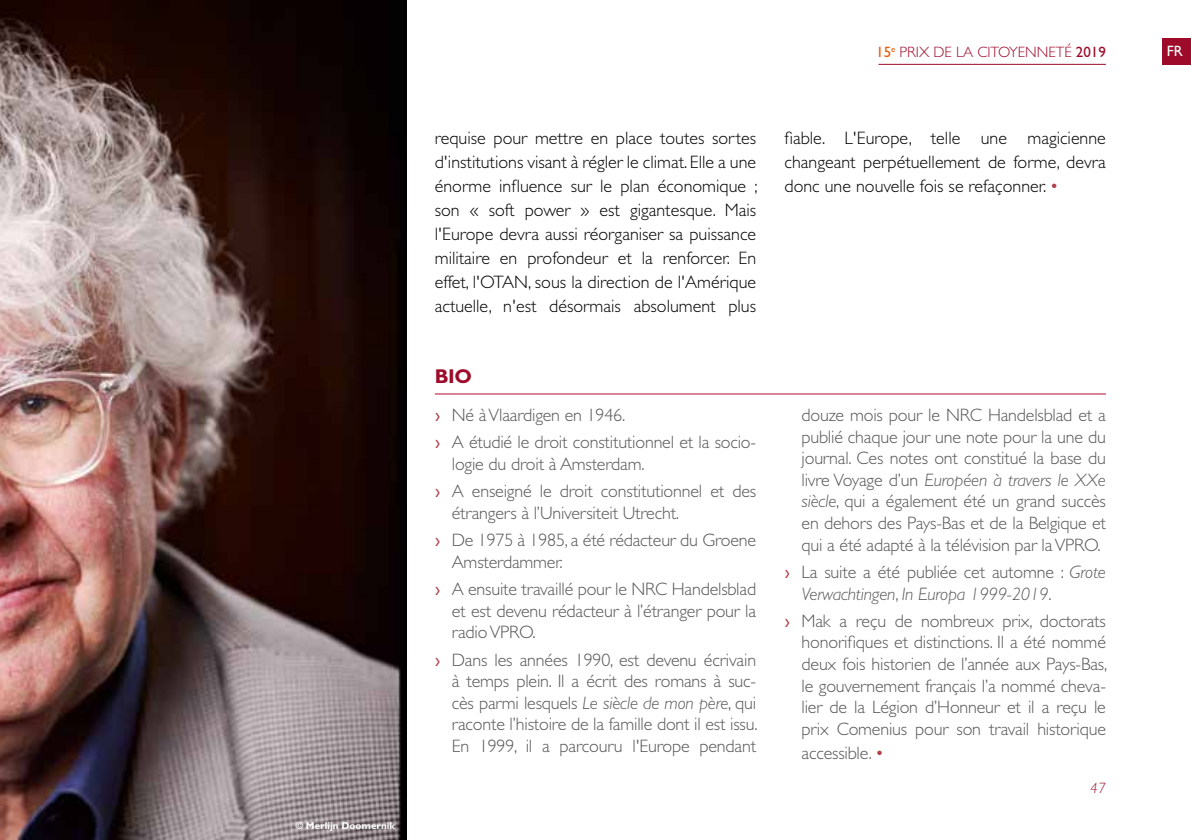
<style>
.page{position:relative;width:1191px;height:840px;background:#fff}
.page>*{position:absolute;margin:0;border:0;box-sizing:border-box;transform-origin:0 0}
.t1{font:700 20px "Gill Sans Std";color:#9e0b2a}
.t2{font:300 18px/21.6px "Gill Sans Std";letter-spacing:-.01em;color:#575756}
.t3{font:300 18px/24px "Gill Sans Std";color:#000;text-align:justify}
.t4{font:italic 300 18px/21.6px "Gill Sans Std";letter-spacing:-.01em;color:#575756}
.t5{font:300 15px "Gill Sans Std";color:#9e0b2a}
.t6{font:italic 300 15px "Gill Sans Std";color:#9e0b2a}
.t7{font:15px "Gill Sans Std";color:#fff}
.t8{font:700 10px "Gill Sans Std";color:#fff}
.s1{font-weight:400;color:#ea5b0b}
.s2{font-weight:400}
.s3{color:#b03f47}
.s4{font-weight:400;color:#b03f47}
.s5{font-style:italic}
.s6{font-weight:400;font-style:normal;color:#b03f47}
.s7{font-style:normal}
</style>
<div class="page">
<hr style="left:878px;top:64px;width:228px;height:1px;background:#9e0b2a">
<div style="left:1161px;top:38px;width:30px;height:27px;background:#9e0b2a"></div>
<hr style="left:435px;top:393px;width:671px;height:1px;background:#b10933">
<img style="left:0;top:0;width:406px;height:839px">
<p class="t8" style="left:296px;top:818px;width:101px">© Merlijn Doomernik</p>
<p class="t5" style="left:876px;top:43px;width:231px"><span class="s1">15</span><sup>e</sup> PRIX DE LA CITOYENNETÉ <span class="s2">2019</span></p>
<p class="t3" style="left:435px;top:126px;width:324px">requise pour mettre en place toutes sortes d'institutions visant à régler le climat. Elle a une énorme influence sur le plan économique ; son « soft power » est gigantesque. Mais l'Europe devra aussi réorganiser sa puissance militaire en profondeur et la renforcer. En effet, l'OTAN, sous la direction de l'Amérique actuelle, n'est désormais absolument plus</p>
<p class="t3" style="left:784px;top:126px;width:323px">fiable. L'Europe, telle une magicienne changeant perpétuellement de forme, devra donc une nouvelle fois se refaçonner. <span class="s3">•</span></p>
<p class="t1" style="left:435px;top:364px;width:39px">BIO</p>
<p class="t2" style="left:435px;top:401px;width:323px;line-height:27.2px"><span class="s4">›</span> Né à Vlaardigen en 1946.<br><span class="s4">›</span> A étudié le droit constitutionnel et la socio-</p>
<p class="t2" style="left:435px;top:450px;width:323px;line-height:27.2px;text-indent:17px">logie du droit à Amsterdam.<br><span class="s4">›</span> A enseigné le droit constitutionnel et des</p>
<p class="t2" style="left:435px;top:499px;width:323px;line-height:27.2px;text-indent:17px">étrangers à l’Universiteit Utrecht.<br><span class="s4">›</span> De 1975 à 1985, a été rédacteur du Groene</p>
<p class="t2" style="left:435px;top:548px;width:323px;line-height:27.2px;text-indent:17px">Amsterdammer.<br><span class="s4">›</span> A ensuite travaillé pour le NRC Handelsblad</p>
<p class="t2" style="left:452px;top:599px;width:306px">et est devenu rédacteur à l’étranger pour la radio VPRO.</p>
<p class="t2" style="left:452px;top:648px;width:307px;text-align:justify;text-indent:-17px"><span class="s4">›</span> Dans les années 1990, est devenu écrivain à temps plein. Il a écrit des romans à suc&shy;cès parmi lesquels <span class="s5">Le siècle de mon père</span>, qui raconte l’histoire de la famille dont il est issu.<br>En 1999, il a parcouru l'Europe pendant</p>
<p class="t2" style="left:801px;top:404px;width:306px;text-align:justify">douze mois pour le NRC Handelsblad et a publié chaque jour une note pour la une du journal. Ces notes ont constitué la base du livre Voyage d’un <span class="s5">Européen à travers le XXe siècle</span>, qui a également été un grand succès en dehors des Pays-Bas et de la Belgique et qui a été adapté à la télévision par la VPRO.</p>
<p class="t4" style="left:801px;top:561px;width:306px;text-indent:-17px"><span class="s6">›</span> <span class="s7">La suite a été publiée cet automne :</span> Grote<br>Verwachtingen<span class="s7">,</span> In Europa 1999-2019<span class="s7">.</span></p>
<p class="t2" style="left:801px;top:610px;width:307px;text-align:justify;text-indent:-17px"><span class="s4">›</span> Mak a reçu de nombreux prix, doctorats honorifiques et distinctions. Il a été nommé deux fois historien de l’année aux Pays-Bas, le gouvernement français l’a nommé cheva&shy;lier de la Légion d’Honneur et il a reçu le prix Comenius pour son travail historique</p>
<p class="t2" style="left:801px;top:742px;width:84px">accessible. <span class="s3">•</span></p>
<p class="t6" style="left:1090px;top:779px;width:17px">47</p>
<p class="t7" style="left:1166px;top:43px;width:18px">FR</p>
</div>
